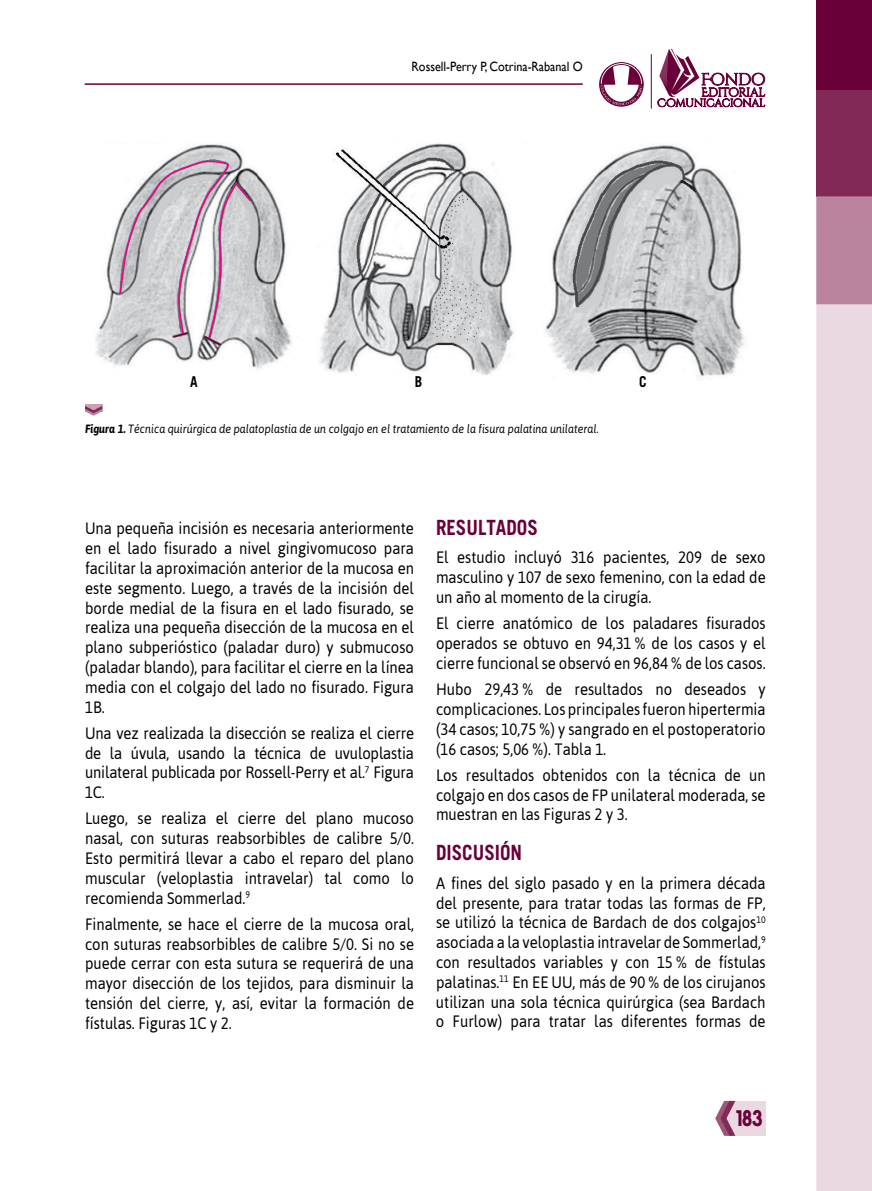
<style>
.page{position:relative;width:872px;height:1191px;background:#fff}
.page>*{position:absolute;margin:0;border:0;box-sizing:border-box;transform-origin:0 0}
.t1{font:22.5px "Milocha";color:#690039;scale:.87 1}
.t2{font:700 21px "Trade Gothic";color:#690039;scale:.9 1}
.t3{font:16.5px/19.8px "Asap";color:#000;text-align:justify;scale:.9 1}
.t4{font:700 15px "Trade Gothic";color:#000;scale:.9 1}
.t5{font:13.5px "Gill Sans";color:#000;scale:.9 1}
.t6{font:italic 12px "Asap";color:#000;scale:.9 1}
.s1{font-weight:700}
</style>
<div class="page">
<div style="left:724px;top:1100px;width:41px;height:35px;background:#ebd9e2"></div>
<svg style="left:715px;top:1100px;width:20px;height:35px"></svg>
<div style="left:816px;top:0;width:56px;height:90px;background:#690039"></div>
<div style="left:816px;top:90px;width:56px;height:106px;background:#832957"></div>
<div style="left:816px;top:196px;width:56px;height:109px;background:#bb849e"></div>
<svg style="left:816px;top:305px;width:56px;height:886px;background:#ebd9e2"></svg>
<hr style="left:85px;top:83px;width:498px;height:2px;background:#690039">
<svg style="left:657px;top:49px;width:108px;height:59px"></svg>
<svg style="left:599px;top:62px;width:44px;height:45px"></svg>
<svg style="left:600px;top:63px;width:42px;height:42px"></svg>
<hr style="left:651px;top:54px;width:1px;height:55px;background:#690039">
<div style="left:85px;top:404px;width:17px;height:7px;background:#cb9fb4"></div>
<svg style="left:85px;top:406px;width:17px;height:10px"></svg>
<img style="left:95px;top:143px;width:650px;height:235px">
<svg style="left:119px;top:159px;width:134px;height:188px"></svg>
<p class="t5" style="left:411px;top:58px;width:192px">Rossell-Perry P, Cotrina-Rabanal O</p>
<p class="t4" style="left:190px;top:372px;width:10px">A</p>
<p class="t4" style="left:415px;top:372px;width:10px">B</p>
<p class="t4" style="left:639px;top:372px;width:10px">C</p>
<p class="t6" style="left:85px;top:422px;width:572px"><span class="s1">Figura 1.</span> Técnica quirúrgica de palatoplastia de un colgajo en el tratamiento de la fisura palatina unilateral.</p>
<p class="t3" style="left:85px;top:518px;width:367px">Una pequeña incisión es necesaria anteriormente en el lado fisurado a nivel gingivomucoso para facilitar la aproximación anterior de la mucosa en este segmento. Luego, a través de la incisión del borde medial de la fisura en el lado fisurado, se realiza una pequeña disección de la mucosa en el plano subperióstico (paladar duro) y submucoso (paladar blando), para facilitar el cierre en la línea media con el colgajo del lado no fisurado. Figura 1B.</p>
<p class="t3" style="left:85px;top:723px;width:367px">Una vez realizada la disección se realiza el cierre de la úvula, usando la técnica de uvuloplastia unilateral publicada por Rossell-Perry et al.<sup>7</sup> Figura 1C.</p>
<p class="t3" style="left:85px;top:808px;width:367px">Luego, se realiza el cierre del plano mucoso nasal, con suturas reabsorbibles de calibre 5/0.<br>Esto permitirá llevar a cabo el reparo del plano muscular (veloplastia intravelar) tal como lo recomienda Sommerlad.<sup>9</sup></p>
<p class="t3" style="left:85px;top:914px;width:367px">Finalmente, se hace el cierre de la mucosa oral, con suturas reabsorbibles de calibre 5/0. Si no se puede cerrar con esta sutura se requerirá de una mayor disección de los tejidos, para disminuir la tensión del cierre, y, así, evitar la formación de fístulas. Figuras 1C y 2.</p>
<p class="t2" style="left:436px;top:515px;width:115px">RESULTADOS</p>
<p class="t3" style="left:436px;top:547px;width:368px">El estudio incluyó 316 pacientes, 209 de sexo masculino y 107 de sexo femenino, con la edad de un año al momento de la cirugía.</p>
<p class="t3" style="left:436px;top:613px;width:368px">El cierre anatómico de los paladares fisurados operados se obtuvo en 94,31 % de los casos y el cierre funcional se observó en 96,84 % de los casos.</p>
<p class="t3" style="left:436px;top:679px;width:368px">Hubo 29,43 % de resultados no deseados y complicaciones. Los principales fueron hipertermia (34 casos; 10,75 %) y sangrado en el postoperatorio (16 casos; 5,06 %). Tabla 1.</p>
<p class="t3" style="left:436px;top:765px;width:368px">Los resultados obtenidos con la técnica de un colgajo en dos casos de FP unilateral moderada, se muestran en las Figuras 2 y 3.</p>
<p class="t2" style="left:436px;top:840px;width:97px">DISCUSIÓN</p>
<p class="t3" style="left:436px;top:873px;width:368px">A fines del siglo pasado y en la primera década del presente, para tratar todas las formas de FP, se utilizó la técnica de Bardach de dos colgajos<sup>10 </sup>asociada a la veloplastia intravelar de Sommerlad,<sup>9 </sup>con resultados variables y con 15 % de fístulas palatinas.<sup>11</sup> En EE UU, más de 90 % de los cirujanos utilizan una sola técnica quirúrgica (sea Bardach o Furlow) para tratar las diferentes formas de</p>
<h1 class="t1" style="left:736px;top:1105px;width:32px">183</h1>
</div>
